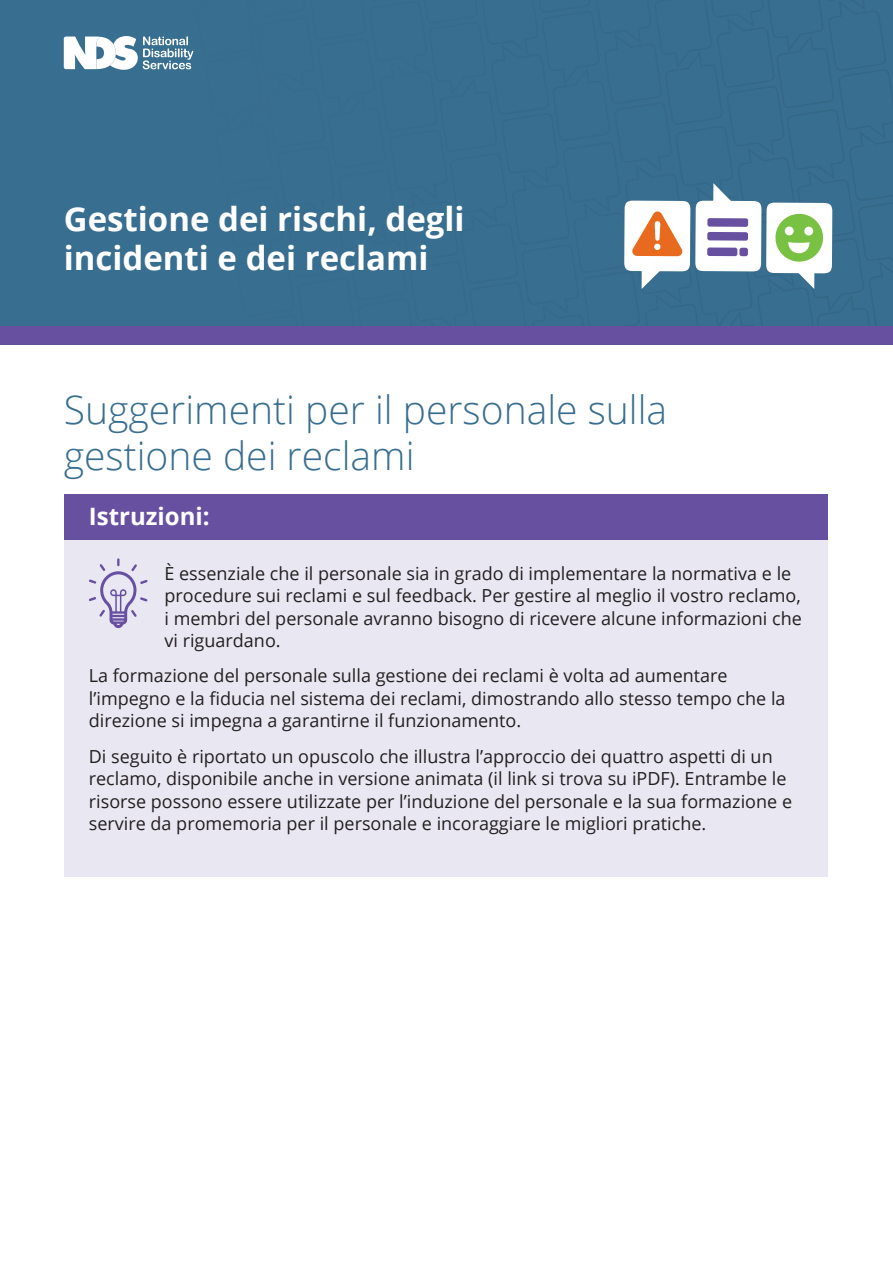
<style>
.page{position:relative;width:893px;height:1263px;background:#fff}
.page>*{position:absolute;margin:0;border:0;box-sizing:border-box;transform-origin:0 0}
.Main_Heading_1{font:300 39px/46.8px "Open Sans";color:#386e8f}
.t1{font:700 33px/39.6px "Open Sans";color:#fff}
.t2{font:700 24px "Open Sans";color:#fff}
.t3{font:18px/22.5px "Open Sans";color:#231f20}
</style>
<div class="page">
<div style="left:0;top:319px;width:893px;height:26px;background:#6850a1"></div>
<div style="left:0;top:0;width:893px;height:325px;background:#386e8f"></div>
<svg style="left:64px;top:36px;width:129px;height:34px"></svg>
<div style="left:766px;top:203px;width:66px;height:70px;background:#fff;border-radius:9px"></div>
<svg style="left:642px;top:271px;width:25px;height:18px"></svg>
<div style="left:624px;top:201px;width:66px;height:70px;background:#fff;border-radius:9px"></div>
<svg style="left:775px;top:213px;width:50px;height:76px"></svg>
<div style="left:785px;top:226px;width:9px;height:9px;background:#fff;border-radius:50%"></div>
<div style="left:804px;top:227px;width:9px;height:9px;background:#fff;border-radius:50%"></div>
<svg style="left:695px;top:183px;width:66px;height:88px"></svg>
<div style="left:707px;top:218px;width:41px;height:9px;background:#6850a1;border-radius:2px"></div>
<div style="left:707px;top:247px;width:30px;height:9px;background:#6850a1;border-radius:2px"></div>
<div style="left:707px;top:232px;width:41px;height:9px;background:#6850a1;border-radius:2px"></div>
<div style="left:739px;top:248px;width:9px;height:8px;background:#6850a1;border-radius:2px"></div>
<svg style="left:632px;top:211px;width:51px;height:45px"></svg>
<div style="left:64px;top:494px;width:764px;height:383px;background:#e9e7f2"></div>
<div style="left:64px;top:494px;width:764px;height:46px;background:#6850a1"></div>
<svg style="left:89px;top:558px;width:59px;height:70px"></svg>
<h2 class="t1" style="left:64px;top:198px;width:402px">Gestione dei rischi, degli incidenti e dei reclami</h2>
<p class="Main_Heading_1" style="left:64px;top:385px;width:605px">Suggerimenti per il personale sulla gestione dei reclami</p>
<p class="t2" style="left:89px;top:499px;width:122px">Istruzioni:</p>
<p class="t3" style="left:164px;top:561px;width:639px">È essenziale che il personale sia in grado di implementare la normativa e le procedure sui reclami e sul feedback. Per gestire al meglio il vostro reclamo, i membri del personale avranno bisogno di ricevere alcune informazioni che vi riguardano.</p>
<p class="t3" style="left:89px;top:664px;width:698px">La formazione del personale sulla gestione dei reclami è volta ad aumentare l’impegno e la fiducia nel sistema dei reclami, dimostrando allo stesso tempo che la direzione si impegna a garantirne il funzionamento.</p>
<p class="t3" style="left:89px;top:744px;width:705px">Di seguito è riportato un opuscolo che illustra l’approccio dei quattro aspetti di un reclamo, disponibile anche in versione animata (il link si trova su iPDF). Entrambe le risorse possono essere utilizzate per l’induzione del personale e la sua formazione e servire da promemoria per il personale e incoraggiare le migliori pratiche.</p>
</div>
